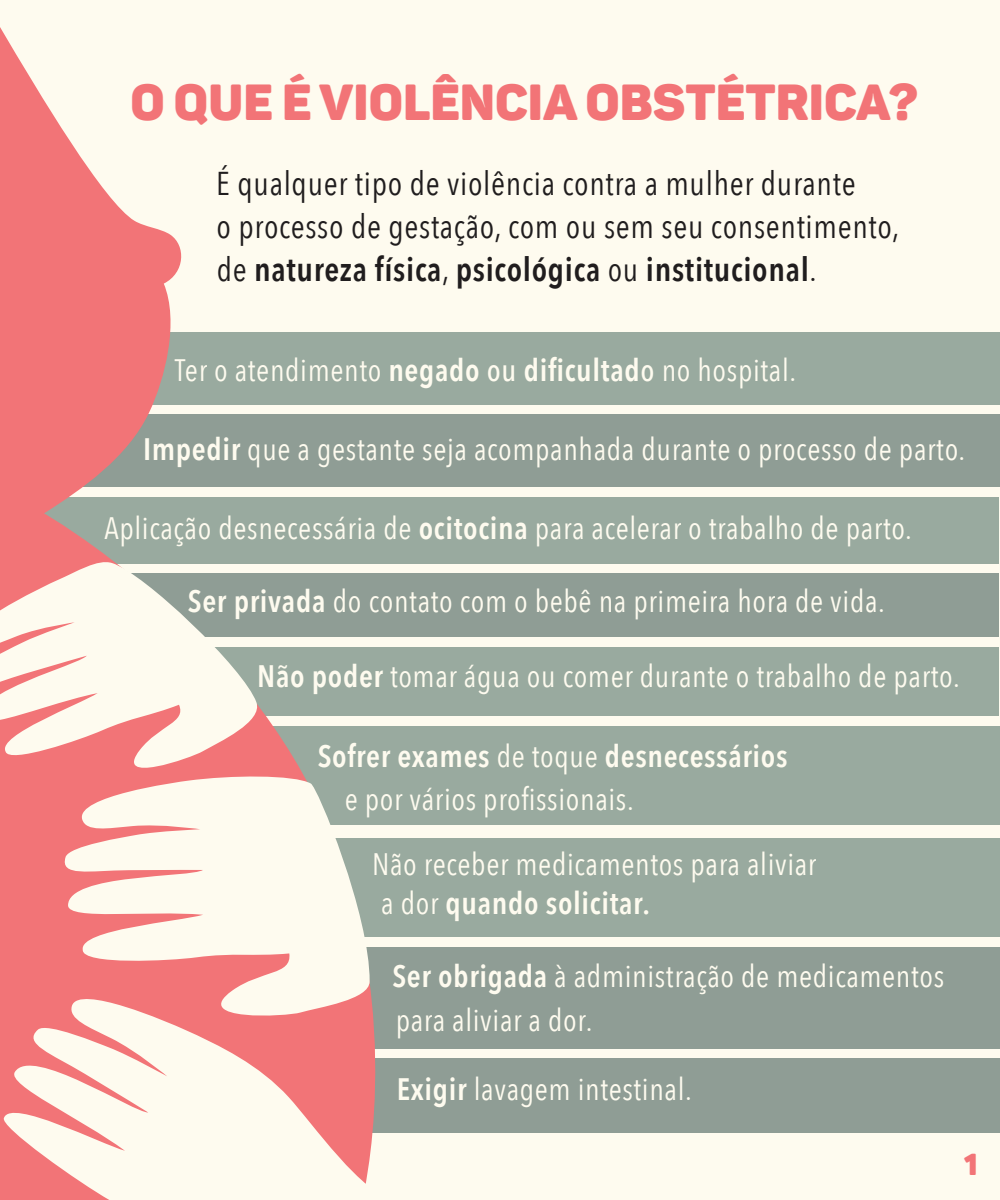
<style>
.page{position:relative;width:1000px;height:1200px;background:#fefbef}
.page>*{position:absolute;margin:0;border:0;box-sizing:border-box;transform-origin:0 0}
.t1{font:50px "Panton Black Caps";color:#f27477}
.t2{font:33px/43.2px "Avenir Next Condensed";letter-spacing:.02em;color:#201d1e}
.t3{font:31px/43.2px "Avenir Next Condensed";letter-spacing:.02em;color:#fefbef}
.t4{font:30px "Panton Black Caps";color:#f27477}
.s1{font-weight:600}
.s2{font-weight:500}
</style>
<div class="page">
<div style="left:35px;top:333px;width:965px;height:72px;background:#99aa9f"></div>
<div style="left:37px;top:414px;width:963px;height:73px;background:#8f9d95"></div>
<div style="left:37px;top:497px;width:962px;height:66px;background:#99aa9f"></div>
<div style="left:10px;top:573px;width:989px;height:63px;background:#8f9d95"></div>
<div style="left:38px;top:647px;width:961px;height:69px;background:#99aa9f"></div>
<div style="left:37px;top:838px;width:963px;height:98px;background:#99aa9f"></div>
<div style="left:37px;top:726px;width:963px;height:99px;background:#99aa9f"></div>
<div style="left:37px;top:948px;width:963px;height:101px;background:#8f9d95"></div>
<div style="left:36px;top:1059px;width:963px;height:74px;background:#8f9d95"></div>
<svg style="left:0;top:27px;width:407px;height:1032px"></svg>
<svg style="left:0;top:559px;width:264px;height:227px;fill:#fefbef"></svg>
<svg style="left:59px;top:774px;width:311px;height:209px;fill:#fefbef"></svg>
<svg style="left:0;top:983px;width:395px;height:217px;fill:#fefbef"></svg>
<h1 class="t1" style="left:130px;top:70px;width:790px">O QUE É VIOLÊNCIA OBSTÉTRICA?</h1>
<p class="t2" style="left:216px;top:160px;width:685px">É qualquer tipo de violência contra a mulher durante<br>o processo de gestação, com ou sem seu consentimento, de <span class="s1">natureza física</span>, <span class="s1">psicológica</span> ou <span class="s1">institucional</span>.</p>
<p class="t3" style="left:175px;top:347px;width:623px">Ter o atendimento <span class="s1">negado</span> <span class="s2">ou</span> <span class="s1">dificultad</span><span class="s2">o</span> no hospital.</p>
<p class="t3" style="left:143px;top:426px;width:824px"><span class="s1">Impedir</span> que a gestante seja acompanhada durante o processo de parto.</p>
<p class="t3" style="left:104px;top:505px;width:809px">Aplicação desnecessária de <span class="s1">ocitocina</span> para acelerar o trabalho de parto.</p>
<p class="t3" style="left:188px;top:578px;width:699px"><span class="s1">Ser privada</span> do contato com o bebê na primeira hora de vida.</p>
<p class="t3" style="left:257px;top:653px;width:704px"><span class="s1">Não poder</span> tomar água ou comer durante o trabalho de parto.</p>
<p class="t3" style="left:345px;top:733px;width:444px;text-indent:-27px"><span class="s1">Sofrer exames</span> de toque <span class="s1">desnecessários </span>e por vários profissionais.</p>
<p class="t3" style="left:372px;top:843px;width:446px;line-height:39.2px">Não receber medicamentos para aliviar a dor <span class="s1">quando solicitar.</span></p>
<p class="t3" style="left:392px;top:953px;width:553px"><span class="s1">Ser obrigada</span> à administração de medicamentos para aliviar a dor.</p>
<p class="t3" style="left:397px;top:1066px;width:297px"><span class="s1">Exigir</span> lavagem intestinal.</p>
<p class="t4" style="left:964px;top:1145px;width:15px">1</p>
</div>
